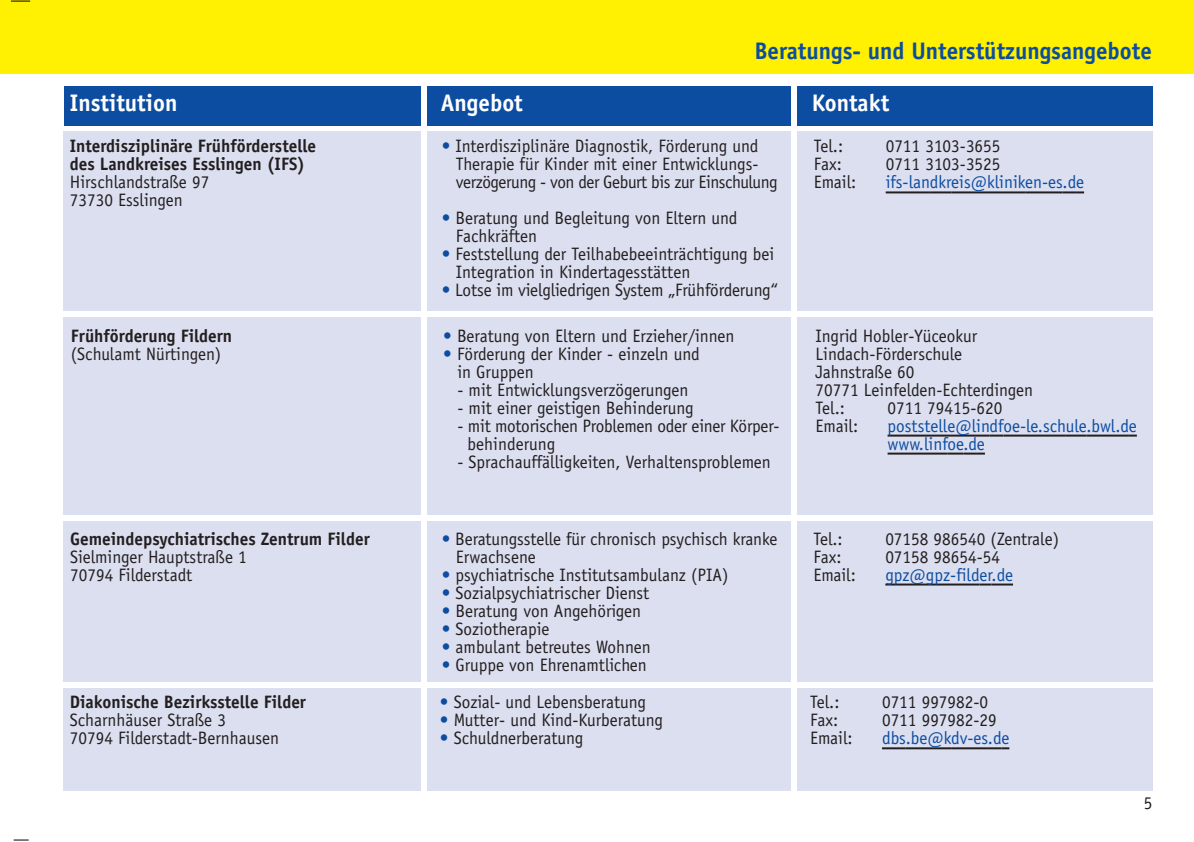
<style>
.page{position:relative;width:1194px;height:842px;background:#fff}
.page>*{position:absolute;margin:0;border:0;box-sizing:border-box;transform-origin:0 0}
.t1{font:700 24px "Officina Sans";color:#0d4da1;scale:.96 1}
.t2{font:700 24px "Officina Sans";color:#fff;scale:.96 1}
.t3{font:18px/18px "Officina Sans";color:#231f20;scale:.96 1}
.t4{font:700 18px/18px "Officina Sans";color:#231f20;scale:.96 1}
.t5{font:18px/18px "Officina Sans";letter-spacing:-.02em;color:#231f20;scale:.96 1}
.t6{font:18px/18px "Officina Sans";color:#0d4da1;scale:.96 1}
.s1{color:#0d4da1}
</style>
<div class="page">
<div style="left:0;top:0;width:1194px;height:74px;background:#fff101"></div>
<svg style="left:14px;top:840px;width:15px;height:1px"></svg>
<svg style="left:11px;top:1px;width:19px;height:1px"></svg>
<div style="left:64px;top:86px;width:1089px;height:40px;background:#0d4da1"></div>
<div style="left:421px;top:77px;width:6px;height:737px;background:#fff"></div>
<div style="left:791px;top:79px;width:6px;height:749px;background:#fff"></div>
<hr style="left:886px;top:191px;width:44px;height:2px;background:#231f20">
<hr style="left:930px;top:191px;width:21px;height:2px;background:#231f20">
<hr style="left:951px;top:191px;width:74px;height:2px;background:#231f20">
<hr style="left:1025px;top:191px;width:38px;height:2px;background:#231f20">
<svg style="left:1063px;top:191px;width:21px;height:2px"></svg>
<hr style="left:888px;top:435px;width:102px;height:2px;background:#231f20">
<svg style="left:990px;top:435px;width:13px;height:2px"></svg>
<hr style="left:1003px;top:435px;width:35px;height:2px;background:#231f20">
<hr style="left:1038px;top:435px;width:28px;height:2px;background:#231f20">
<hr style="left:1066px;top:435px;width:20px;height:2px;background:#231f20">
<hr style="left:1086px;top:435px;width:43px;height:2px;background:#231f20">
<svg style="left:1129px;top:435px;width:8px;height:2px"></svg>
<hr style="left:888px;top:453px;width:31px;height:2px;background:#231f20">
<hr style="left:919px;top:453px;width:28px;height:2px;background:#231f20">
<svg style="left:947px;top:453px;width:38px;height:2px"></svg>
<hr style="left:885px;top:584px;width:94px;height:2px;background:#231f20">
<svg style="left:979px;top:584px;width:34px;height:2px"></svg>
<hr style="left:882px;top:747px;width:24px;height:2px;background:#231f20">
<hr style="left:906px;top:747px;width:45px;height:2px;background:#231f20">
<hr style="left:951px;top:747px;width:37px;height:2px;background:#231f20">
<svg style="left:988px;top:747px;width:21px;height:2px"></svg>
<h1 class="t1" style="left:754px;top:42px;width:416px">Beratungs- und Unterstützungsangebote</h1>
<h1 class="t2" style="left:70px;top:94px;width:113px">Institution</h1>
<h1 class="t2" style="left:441px;top:94px;width:87px">Angebot</h1>
<h1 class="t2" style="left:812px;top:94px;width:82px">Kontakt</h1>
<p class="t4" style="left:70px;top:139px;width:258px">Interdisziplinäre Frühförderstelle des Landkreises Esslingen (IFS)</p>
<p class="t3" style="left:70px;top:175px;width:147px">Hirschlandstraße 97<br>73730 Esslingen</p>
<p class="t4" style="left:71px;top:328px;width:170px">Frühförderung Fildern</p>
<p class="t3" style="left:71px;top:346px;width:158px">(Schulamt Nürtingen)</p>
<p class="t4" style="left:70px;top:531px;width:314px">Gemeindepsychiatrisches Zentrum Filder</p>
<p class="t3" style="left:70px;top:549px;width:186px">Sielminger Hauptstraße 1<br>70794 Filderstadt</p>
<p class="t4" style="left:70px;top:695px;width:248px">Diakonische Bezirksstelle Filder</p>
<p class="t3" style="left:70px;top:713px;width:220px">Scharnhäuser Straße 3<br>70794 Filderstadt-Bernhausen</p>
<p class="t5" style="left:456px;top:139px;width:337px;text-indent:-14px"><span class="s1">•</span> Interdisziplinäre Diagnostik, Förderung und<br>Therapie für Kinder mit einer Entwicklungs&shy;verzögerung - von der Geburt bis zur Einschulung</p>
<p class="t3" style="left:456px;top:211px;width:295px;text-indent:-14px"><span class="s1">•</span> Beratung und Begleitung von Eltern und<br>Fachkräften</p>
<p class="t3" style="left:456px;top:247px;width:333px;text-indent:-14px"><span class="s1">•</span> Feststellung der Teilhabebeeinträchtigung bei<br>Integration in Kindertagesstätten</p>
<p class="t3" style="left:442px;top:283px;width:352px"><span class="s1">•</span> Lotse im vielgliedrigen System „Frühförderung“</p>
<p class="t3" style="left:443px;top:328px;width:305px"><span class="s1">•</span> Beratung von Eltern und Erzieher/innen</p>
<p class="t3" style="left:457px;top:346px;width:254px;text-indent:-14px"><span class="s1">•</span> Förderung der Kinder - einzeln und in Gruppen</p>
<p class="t3" style="left:457px;top:382px;width:242px">- mit Entwicklungsverzögerungen</p>
<p class="t3" style="left:457px;top:400px;width:248px">- mit einer geistigen Behinderung</p>
<p class="t3" style="left:468px;top:418px;width:326px;text-indent:-10px">- mit motorischen Problemen oder einer Körper&shy;behinderung</p>
<p class="t3" style="left:457px;top:454px;width:328px">- Sprachauffälligkeiten, Verhaltensproblemen</p>
<p class="t3" style="left:456px;top:531px;width:336px;text-indent:-14px"><span class="s1">•</span> Beratungsstelle für chronisch psychisch kranke<br>Erwachsene</p>
<p class="t3" style="left:442px;top:567px;width:300px"><span class="s1">•</span> psychiatrische Institutsambulanz (PIA)</p>
<p class="t3" style="left:442px;top:585px;width:218px"><span class="s1">•</span> Sozialpsychiatrischer Dienst</p>
<p class="t3" style="left:442px;top:603px;width:209px"><span class="s1">•</span> Beratung von Angehörigen</p>
<p class="t3" style="left:442px;top:621px;width:114px"><span class="s1">•</span> Soziotherapie</p>
<p class="t3" style="left:442px;top:639px;width:219px"><span class="s1">•</span> ambulant betreutes Wohnen</p>
<p class="t3" style="left:442px;top:657px;width:215px"><span class="s1">•</span> Gruppe von Ehrenamtlichen</p>
<p class="t3" style="left:440px;top:695px;width:216px"><span class="s1">•</span> Sozial- und Lebensberatung</p>
<p class="t3" style="left:440px;top:713px;width:234px"><span class="s1">•</span> Mutter- und Kind-Kurberatung</p>
<p class="t3" style="left:440px;top:731px;width:151px"><span class="s1">•</span> Schuldnerberatung</p>
<p class="t3" style="left:814px;top:139px;width:32px">Tel.:</p>
<p class="t3" style="left:886px;top:139px;width:121px">0711 3103-3655</p>
<p class="t3" style="left:814px;top:157px;width:31px">Fax:</p>
<p class="t3" style="left:886px;top:157px;width:121px">0711 3103-3525</p>
<p class="t3" style="left:814px;top:175px;width:46px">Email:</p>
<p class="t6" style="left:886px;top:175px;width:208px">ifs-landkreis@kliniken-es.de</p>
<p class="t3" style="left:816px;top:328px;width:228px">Ingrid Hobler-Yüceokur<br>Lindach-Förderschule<br>Jahnstraße 60<br>70771 Leinfelden-Echterdingen<br>Tel.:</p>
<p class="t3" style="left:888px;top:400px;width:121px">0711 79415-620</p>
<p class="t3" style="left:816px;top:418px;width:46px">Email:</p>
<p class="t6" style="left:888px;top:418px;width:261px">poststelle@lindfoe-le.schule.bwl.de www.linfoe.de</p>
<p class="t3" style="left:813px;top:531px;width:32px">Tel.:</p>
<p class="t3" style="left:885px;top:531px;width:183px">07158 986540 (Zentrale)</p>
<p class="t3" style="left:813px;top:549px;width:31px">Fax:</p>
<p class="t3" style="left:885px;top:549px;width:121px">07158 98654-54</p>
<p class="t3" style="left:813px;top:567px;width:46px">Email:</p>
<p class="t6" style="left:885px;top:567px;width:135px">gpz@gpz-filder.de</p>
<p class="t3" style="left:810px;top:695px;width:32px">Tel.:</p>
<p class="t3" style="left:882px;top:695px;width:112px">0711 997982-0</p>
<p class="t3" style="left:810px;top:713px;width:31px">Fax:</p>
<p class="t3" style="left:882px;top:713px;width:121px">0711 997982-29</p>
<p class="t3" style="left:810px;top:731px;width:46px">Email:</p>
<p class="t6" style="left:882px;top:731px;width:134px">dbs.be@kdv-es.de</p>
<p class="t3" style="left:1144px;top:795px;width:11px">5</p>
</div>
